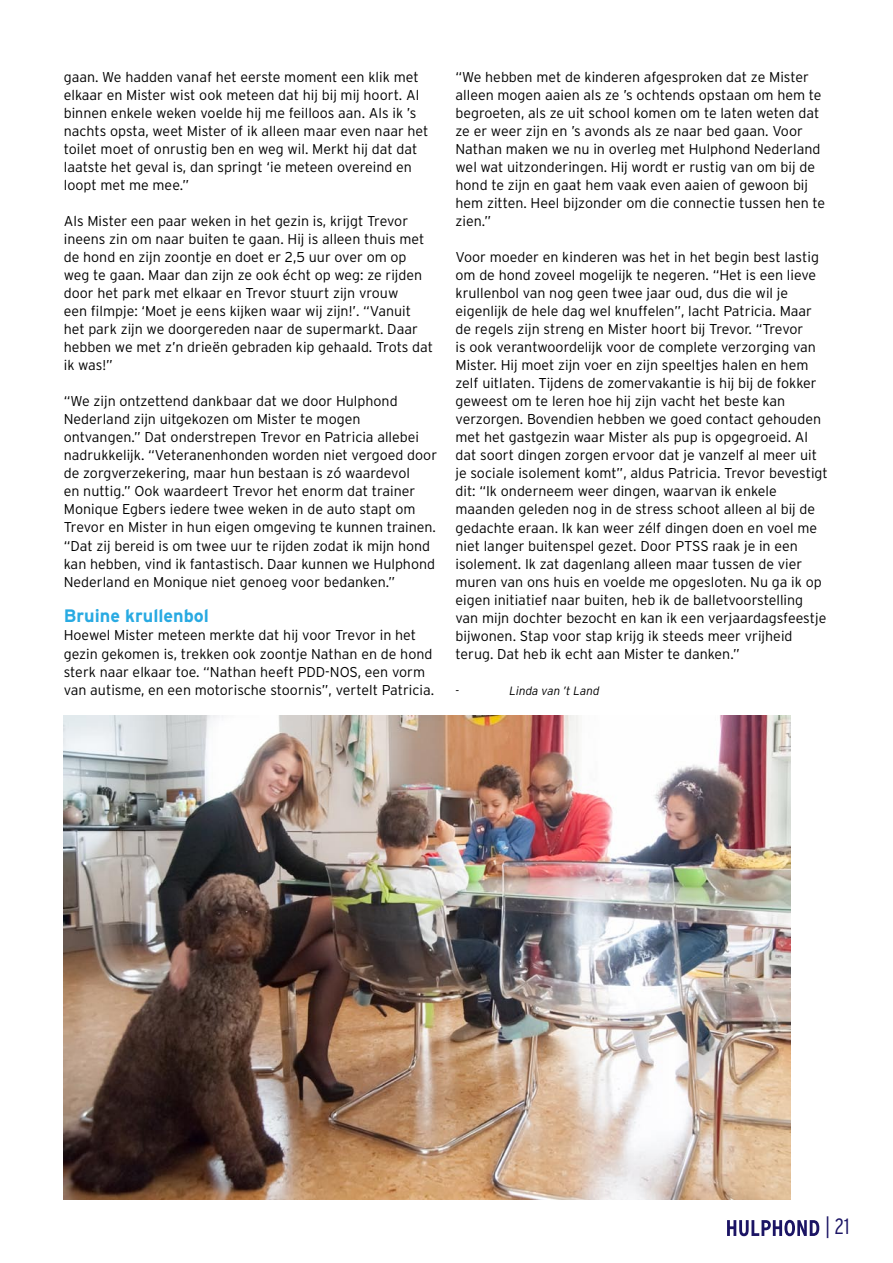
<style>
.page{position:relative;width:893px;height:1263px;background:#fff}
.page>*{position:absolute;margin:0;border:0;box-sizing:border-box;transform-origin:0 0}
.t1{font:300 condensed 22.05px "Interstate";color:#1b1464}
.t2{font:700 18px "Interstate";color:#29aae2}
.t3{font:300 14.25px/18px "Interstate";color:#000}
.t4{font:italic 300 12px "Interstate";color:#000}
</style>
<div class="page">
<svg style="left:727px;top:1220px;width:92px;height:16px"></svg>
<img style="left:64px;top:715px;width:727px;height:484px">
<p class="t3" style="left:64px;top:68px;width:366px">gaan. We hadden vanaf het eerste moment een klik met elkaar en Mister wist ook meteen dat hij bij mij hoort. Al binnen enkele weken voelde hij me feilloos aan. Als ik ’s nachts opsta, weet Mister of ik alleen maar even naar het toilet moet of onrustig ben en weg wil. Merkt hij dat dat laatste het geval is, dan springt ‘ie meteen overeind en loopt met me mee.”</p>
<p class="t3" style="left:64px;top:212px;width:371px">Als Mister een paar weken in het gezin is, krijgt Trevor ineens zin om naar buiten te gaan. Hij is alleen thuis met de hond en zijn zoontje en doet er 2,5 uur over om op weg te gaan. Maar dan zijn ze ook écht op weg: ze rijden door het park met elkaar en Trevor stuurt zijn vrouw<br>een filmpje: ‘Moet je eens kijken waar wij zijn!’. “Vanuit het park zijn we doorgereden naar de supermarkt. Daar hebben we met z’n drieën gebraden kip gehaald. Trots dat ik was!”</p>
<p class="t3" style="left:64px;top:392px;width:375px">“We zijn ontzettend dankbaar dat we door Hulphond Nederland zijn uitgekozen om Mister te mogen ontvangen.” Dat onderstrepen Trevor en Patricia allebei nadrukkelijk. “Veteranenhonden worden niet vergoed door de zorgverzekering, maar hun bestaan is zó waardevol<br>en nuttig.” Ook waardeert Trevor het enorm dat trainer Monique Egbers iedere twee weken in de auto stapt om Trevor en Mister in hun eigen omgeving te kunnen trainen. “Dat zij bereid is om twee uur te rijden zodat ik mijn hond kan hebben, vind ik fantastisch. Daar kunnen we Hulphond Nederland en Monique niet genoeg voor bedanken.”</p>
<p class="t2" style="left:64px;top:606px;width:147px">Bruine krullenbol</p>
<p class="t3" style="left:64px;top:626px;width:372px">Hoewel Mister meteen merkte dat hij voor Trevor in het gezin gekomen is, trekken ook zoontje Nathan en de hond sterk naar elkaar toe. “Nathan heeft PDD-NOS, een vorm van autisme, en een motorische stoornis”, vertelt Patricia.</p>
<p class="t3" style="left:455px;top:68px;width:371px">“We hebben met de kinderen afgesproken dat ze Mister alleen mogen aaien als ze ’s ochtends opstaan om hem te begroeten, als ze uit school komen om te laten weten dat ze er weer zijn en ’s avonds als ze naar bed gaan. Voor Nathan maken we nu in overleg met Hulphond Nederland wel wat uitzonderingen. Hij wordt er rustig van om bij de hond te zijn en gaat hem vaak even aaien of gewoon bij hem zitten. Heel bijzonder om die connectie tussen hen te zien.”</p>
<p class="t3" style="left:455px;top:248px;width:374px">Voor moeder en kinderen was het in het begin best lastig om de hond zoveel mogelijk te negeren. “Het is een lieve krullenbol van nog geen twee jaar oud, dus die wil je eigenlijk de hele dag wel knuffelen”, lacht Patricia. Maar de regels zijn streng en Mister hoort bij Trevor. “Trevor<br>is ook verantwoordelijk voor de complete verzorging van Mister. Hij moet zijn voer en zijn speeltjes halen en hem zelf uitlaten. Tijdens de zomervakantie is hij bij de fokker geweest om te leren hoe hij zijn vacht het beste kan verzorgen. Bovendien hebben we goed contact gehouden met het gastgezin waar Mister als pup is opgegroeid. Al dat soort dingen zorgen ervoor dat je vanzelf al meer uit je sociale isolement komt”, aldus Patricia. Trevor bevestigt dit: “Ik onderneem weer dingen, waarvan ik enkele maanden geleden nog in de stress schoot alleen al bij de gedachte eraan. Ik kan weer zélf dingen doen en voel me niet langer buitenspel gezet. Door PTSS raak je in een isolement. Ik zat dagenlang alleen maar tussen de vier muren van ons huis en voelde me opgesloten. Nu ga ik op eigen initiatief naar buiten, heb ik de balletvoorstelling van mijn dochter bezocht en kan ik een verjaardagsfeestje bijwonen. Stap voor stap krijg ik steeds meer vrijheid terug. Dat heb ik echt aan Mister te danken.”</p>
<p class="t4" style="left:455px;top:684px;width:5px">-</p>
<p class="t4" style="left:509px;top:684px;width:92px">Linda van ’t Land</p>
<h1 class="t1" style="left:825px;top:1214px;width:26px">| 21</h1>
</div>
